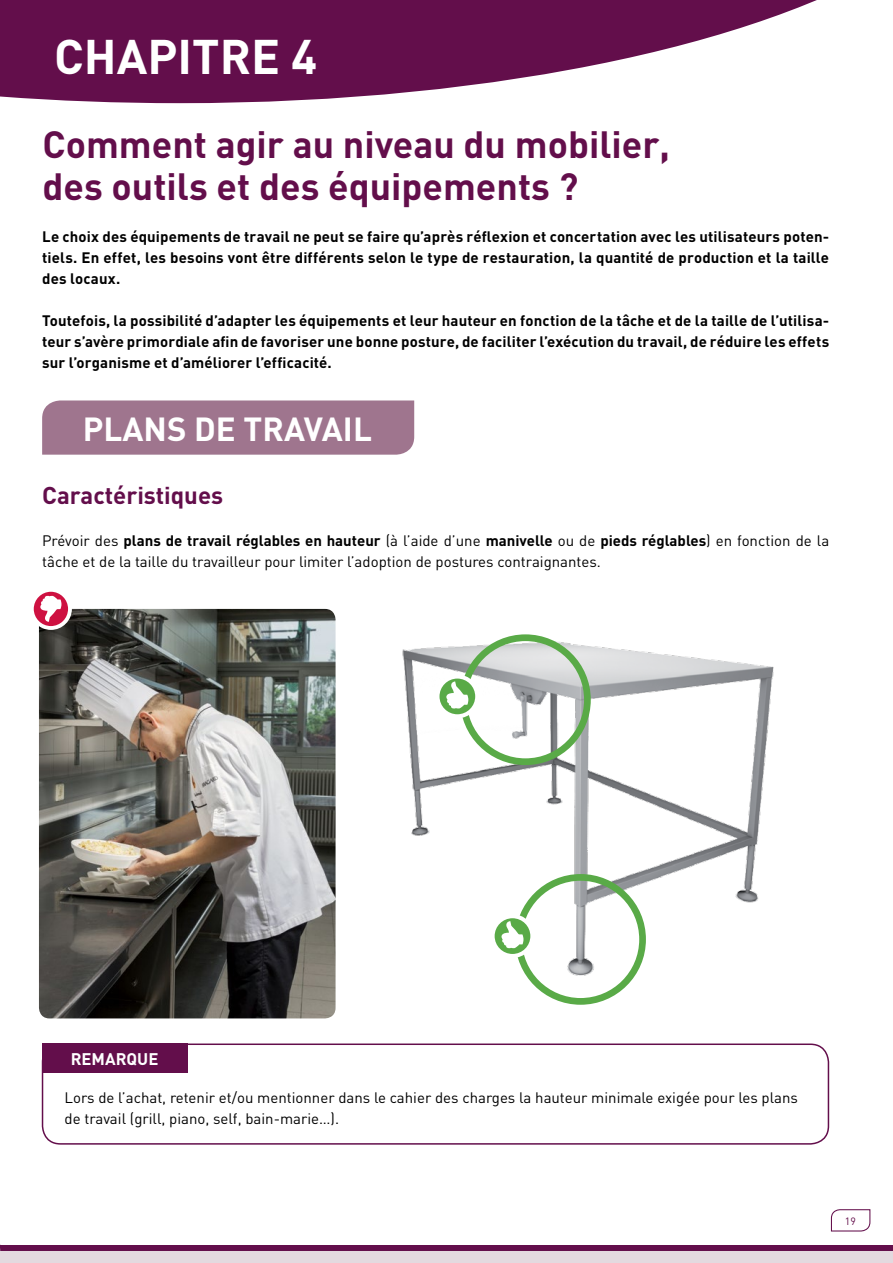
<style>
.page{position:relative;width:893px;height:1263px;background:#fff}
.page>*{position:absolute;margin:0;border:0;box-sizing:border-box;transform-origin:0 0}
.t1{font:700 48px "DIN";color:#fff}
.t2{font:700 37.5px/42px "DIN";color:#630e4b}
.t3{font:700 33px "DIN";color:#fff}
.t4{font:700 24px "DIN";color:#630e4b}
.t5{font:700 16.65px "DIN";color:#fff}
.t6{font:700 15px/21px "DIN";letter-spacing:.01em;color:#000;text-align:justify}
.t7{font:15px/21px "DIN";color:#000}
.t8{font:10.5px "DIN";color:#630e4b}
.s1{font-weight:700}
</style>
<div class="page">
<div style="left:0;top:1248px;width:893px;height:15px;background:#e3d9df"></div>
<div style="left:0;top:1245px;width:893px;height:5px;background:#630e4b"></div>
<svg style="left:830px;top:1209px;width:41px;height:23px"></svg>
<svg style="left:0;top:0;width:817px;height:103px;fill:#630e4b"></svg>
<div style="left:42px;top:400px;width:372px;height:55px;background:#9f758e"></div>
<img style="left:39px;top:609px;width:297px;height:409px">
<img style="left:402px;top:635px;width:372px;height:370px">
<div style="left:515px;top:874px;width:131px;height:131px;border:7px solid #59aa47;border-radius:50%"></div>
<svg style="left:493px;top:916px;width:39px;height:40px"></svg>
<div style="left:491px;top:914px;width:43px;height:44px;border:4px solid #fff;border-radius:50%"></div>
<svg style="left:501px;top:921px;width:22px;height:27px"></svg>
<div style="left:460px;top:634px;width:131px;height:131px;border:7px solid #59aa47;border-radius:50%"></div>
<svg style="left:437px;top:676px;width:40px;height:40px"></svg>
<div style="left:435px;top:674px;width:44px;height:44px;border:4px solid #fff;border-radius:50%"></div>
<svg style="left:446px;top:681px;width:22px;height:27px"></svg>
<div style="left:42px;top:1043px;width:787px;height:101px;border:2px solid #630e4b;border-radius:18px"></div>
<div style="left:42px;top:1043px;width:145px;height:30px;background:#630e4b"></div>
<svg style="left:32px;top:590px;width:38px;height:38px"></svg>
<div style="left:30px;top:588px;width:42px;height:42px;border:4px solid #fff;border-radius:50%"></div>
<svg style="left:40px;top:596px;width:21px;height:26px"></svg>
<h1 class="t1" style="left:54px;top:25px;width:265px">CHAPITRE 4</h1>
<h2 class="t2" style="left:43px;top:121px;width:629px">Comment agir au niveau du mobilier, des outils et des équipements ?</h2>
<p class="t6" style="left:42px;top:225px;width:788px">Le choix des équipements de travail ne peut se faire qu’après réflexion et concertation avec les utilisateurs poten&shy;tiels. En effet, les besoins vont être différents selon le type de restauration, la quantité de production et la taille des locaux.</p>
<p class="t6" style="left:42px;top:309px;width:788px">Toutefois, la possibilité d’adapter les équipements et leur hauteur en fonction de la tâche et de la taille de l’utilisa&shy;teur s’avère primordiale afin de favoriser une bonne posture, de faciliter l’exécution du travail, de réduire les effets sur l’organisme et d’améliorer l’efficacité.</p>
<h3 class="t3" style="left:83px;top:408px;width:42px">Plans</h3>
<h3 class="t3" style="left:194px;top:408px;width:69px">de travail</h3>
<h3 class="t4" style="left:42px;top:480px;width:183px">Caractéristiques</h3>
<p class="t7" style="left:42px;top:530px;width:789px">Prévoir des <span class="s1">plans de travail réglables en hauteur</span> (à l’aide d’une <span class="s1">manivelle</span> ou de <span class="s1">pieds réglables</span>) en fonction de la tâche et de la taille du travailleur pour limiter l’adoption de postures contraignantes.</p>
<p class="t5" style="left:71px;top:1048px;width:23px">Remarque</p>
<p class="t7" style="left:65px;top:1086px;width:735px">Lors de l’achat, retenir et/ou mentionner dans le cahier des charges la hauteur minimale exigée pour les plans de travail (grill, piano, self, bain-marie…).</p>
<p class="t8" style="left:845px;top:1214px;width:12px">19</p>
</div>
